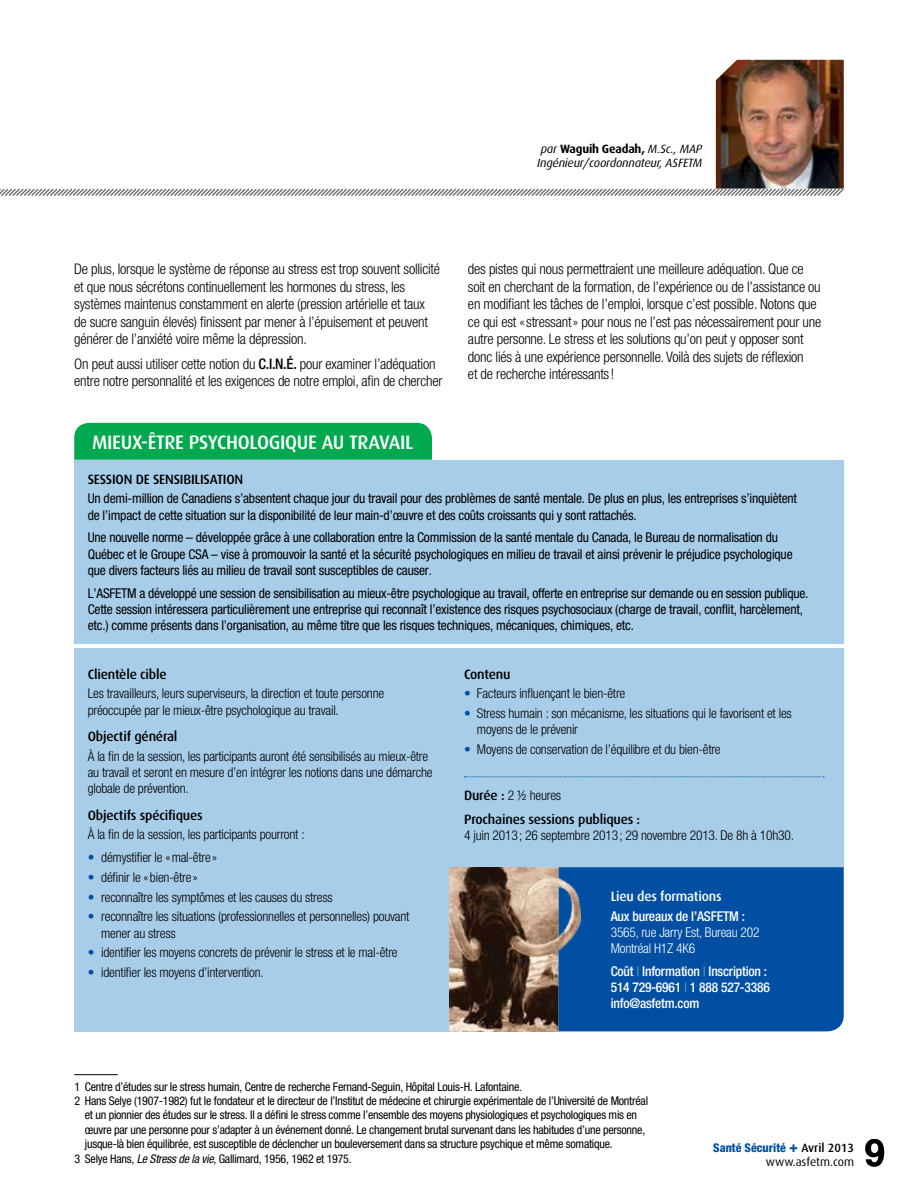
<style>
.page{position:relative;width:918px;height:1188px;background:#fff}
.page>*{position:absolute;margin:0;border:0;box-sizing:border-box;transform-origin:0 0}
.t1{font:700 37.5px "Helvetica";color:#000}
.t2{font:500 19.5px "Dax";letter-spacing:-.02em;color:#fff}
.t3{font:300 condensed 14.7px/17.5px "Helvetica Neue";letter-spacing:-.015em;color:#000}
.t4{font:condensed 13.5px/16.2px "Helvetica Neue";letter-spacing:-.015em;color:#000}
.t5{font:300 condensed 13.5px/16.2px "Helvetica Neue";letter-spacing:-.015em;color:#000}
.t6{font:500 13.5px "Dax";letter-spacing:-.015em;color:#000}
.t7{font:500 condensed 13.5px/16.2px "Helvetica Neue";letter-spacing:-.015em;color:#fff}
.t8{font:300 condensed 13.5px/16.2px "Helvetica Neue";letter-spacing:-.015em;color:#fff}
.t9{font:500 13.5px "Dax";letter-spacing:-.015em;color:#fff}
.t10{font:condensed 12px "Helvetica Neue";letter-spacing:-.02em;color:#000}
.t11{font:italic 12px/14.4px "Dax";letter-spacing:-.015em;color:#000}
.t12{font:800 condensed 12px "Helvetica Neue";color:#004fa3}
.t13{font:12px "Dax";color:#000}
.s1{font-weight:700;font-style:normal}
.s2{font-weight:500}
.s3{color:#004fa3}
.s4{font-family:"Dax";font-weight:500;font-stretch:normal}
.s5{font-weight:300;color:#88c0dd}
.s6{font-style:italic}
.s7{font-size:15px}
.s8{font-family:"Dax";font-weight:500;font-stretch:normal;color:#000}
</style>
<div class="page">
<svg style="left:0;top:80px;width:844px;height:116px"></svg>
<img style="left:716px;top:60px;width:128px;height:129px">
<div style="left:74px;top:648px;width:375px;height:383px;background:#a8cde9"></div>
<div style="left:74px;top:460px;width:770px;height:184px;background:#a8cde9"></div>
<div style="left:74px;top:423px;width:358px;height:37px;background:#00a94f"></div>
<hr style="left:74px;top:1074px;width:44px;height:1px;background:#000">
<div style="left:444px;top:648px;width:400px;height:219px;background:#a8cde9"></div>
<svg style="left:465px;top:776px;width:359px;height:1px"></svg>
<div style="left:581px;top:867px;width:263px;height:164px;background:#004fa3"></div>
<img style="left:449px;top:867px;width:132px;height:164px">
<p class="t11" style="left:537px;top:142px;width:167px">par <span class="s1">Waguih Geadah,</span> M.Sc., MAP<br>Ingénieur/coordonnateur, ASFETM</p>
<p class="t3" style="left:74px;top:260px;width:367px">De plus, lorsque le système de réponse au stress est trop souvent sollicité et que nous sécrétons continuellement les hormones du stress, les systèmes maintenus constamment en alerte (pression artérielle et taux de sucre sanguin élevés) finissent par mener à l’épuisement et peuvent générer de l’anxiété voire même la dépression.</p>
<p class="t3" style="left:74px;top:354px;width:370px">On peut aussi utiliser cette notion du <span class="s2">C.I.N.É.</span> pour examiner l’adéquation entre notre personnalité et les exigences de notre emploi, afin de chercher</p>
<h2 class="t2" style="left:92px;top:431px;width:11px">MIEU</h2>
<h2 class="t2" style="left:132px;top:431px;width:228px">X-ÊTRE PSYCHOLOGIQUE AU TRAVAI</h2>
<h2 class="t2" style="left:405px;top:431px;width:10px">L</h2>
<p class="t3" style="left:468px;top:260px;width:355px">des pistes qui nous permettraient une meilleure adéquation. Que ce soit en cherchant de la formation, de l’expérience ou de l’assistance ou en modifiant les tâches de l’emploi, lorsque c’est possible. Notons que ce qui est «stressant» pour nous ne l’est pas nécessairement pour une autre personne. Le stress et les solutions qu’on peut y opposer sont donc liés à une expérience personnelle. Voilà des sujets de réflexion<br>et de recherche intéressants!</p>
<p class="t6" style="left:88px;top:471px;width:8px">SESSION</p>
<p class="t6" style="left:136px;top:471px;width:25px">DE SENSI</p>
<p class="t6" style="left:183px;top:471px;width:24px">BILISATION</p>
<p class="t4" style="left:88px;top:490px;width:711px">Un demi-million de Canadiens s’absentent chaque jour du travail pour des problèmes de santé mentale. De plus en plus, les entreprises s’inquiètent de l’impact de cette situation sur la disponibilité de leur main-d’œuvre et des coûts croissants qui y sont rattachés.</p>
<p class="t4" style="left:88px;top:530px;width:706px">Une nouvelle norme – développée grâce à une collaboration entre la Commission de la santé mentale du Canada, le Bureau de normalisation du<br>Québec et le Groupe CSA – vise à promouvoir la santé et la sécurité psychologiques en milieu de travail et ainsi prévenir le préjudice psychologique que divers facteurs liés au milieu de travail sont susceptibles de causer.</p>
<p class="t4" style="left:88px;top:585px;width:722px">L’ASFETM a développé une session de sensibilisation au mieux-être psychologique au travail, offerte en entreprise sur demande ou en session publique.<br>Cette session intéressera particulièrement une entreprise qui reconnaît l’existence des risques psychosociaux (charge de travail, conflit, harcèlement, etc.) comme présents dans l’organisation, au même titre que les risques techniques, mécaniques, chimiques, etc.</p>
<p class="t6" style="left:88px;top:666px;width:80px">Clientèle cible</p>
<p class="t5" style="left:88px;top:685px;width:298px">Les travailleurs, leurs superviseurs, la direction et toute personne préoccupée par le mieux-être psychologique au travail.</p>
<p class="t6" style="left:88px;top:729px;width:91px">Objectif général</p>
<p class="t5" style="left:88px;top:748px;width:346px">À la fin de la session, les participants auront été sensibilisés au mieux-être au travail et seront en mesure d’en intégrer les notions dans une démarche globale de prévention.</p>
<p class="t6" style="left:88px;top:807px;width:116px">Objectifs spécifiques</p>
<p class="t5" style="left:88px;top:826px;width:218px">À la fin de la session, les participants pourront :</p>
<p class="t5" style="left:88px;top:849px;width:131px"><span class="s3">•</span> démystifier le «mal-être»</p>
<p class="t5" style="left:88px;top:869px;width:112px"><span class="s3">•</span> définir le «bien-être»</p>
<p class="t5" style="left:88px;top:889px;width:246px"><span class="s3">•</span> reconnaître les symptômes et les causes du stress</p>
<p class="t5" style="left:101px;top:908px;width:310px;text-indent:-14px"><span class="s3">•</span> reconnaître les situations (professionnelles et personnelles) pouvant mener au stress</p>
<p class="t5" style="left:88px;top:944px;width:311px"><span class="s3">•</span> identifier les moyens concrets de prévenir le stress et le mal-être</p>
<p class="t5" style="left:88px;top:964px;width:178px"><span class="s3">•</span> identifier les moyens d’intervention.</p>
<p class="t6" style="left:464px;top:666px;width:48px">Contenu</p>
<p class="t5" style="left:464px;top:685px;width:163px"><span class="s3">•</span> Facteurs influençant le bien-être</p>
<p class="t5" style="left:477px;top:705px;width:316px;text-indent:-13px"><span class="s3">•</span> Stress humain : son mécanisme, les situations qui le favorisent et les moyens de le prévenir</p>
<p class="t5" style="left:464px;top:741px;width:258px"><span class="s3">•</span> Moyens de conservation de l’équilibre et du bien-être</p>
<p class="t5" style="left:464px;top:787px;width:99px"><span class="s4">Durée :</span> 2 ½ heures</p>
<p class="t6" style="left:464px;top:811px;width:178px">Prochaines sessions publiques :</p>
<p class="t5" style="left:464px;top:827px;width:331px">4 juin 2013; 26 septembre 2013; 29 novembre 2013. De 8h à 10h30.</p>
<p class="t9" style="left:611px;top:889px;width:112px">Lieu des formations</p>
<p class="t7" style="left:611px;top:907px;width:136px">Aux bureaux de l’ASFETM :</p>
<p class="t8" style="left:611px;top:924px;width:150px">3565, rue Jarry Est, Bureau 202<br>Montréal H1Z 4K6</p>
<p class="t7" style="left:611px;top:963px;width:161px">Coût <span class="s5">|</span> Information <span class="s5">|</span> Inscription :<br>514 729-6961 <span class="s5">|</span> 1 888 527-3386 info@asfetm.com</p>
<p class="t10" style="left:74px;top:1079px;width:449px">1 Centre d’études sur le stress humain, Centre de recherche Fernand-Seguin, Hôpital Louis-H. Lafontaine.</p>
<p class="t10" style="left:74px;top:1094px;width:575px">2 Hans Selye (1907-1982) fut le fondateur et le directeur de l’Institut de médecine et chirurgie expérimentale de l’Université de Montréal</p>
<p class="t10" style="left:85px;top:1108px;width:554px">et un pionnier des études sur le stress. Il a défini le stress comme l’ensemble des moyens physiologiques et psychologiques mis en</p>
<p class="t10" style="left:85px;top:1123px;width:562px">œuvre par une personne pour s’adapter à un événement donné. Le changement brutal survenant dans les habitudes d’une personne,</p>
<p class="t10" style="left:85px;top:1137px;width:529px">jusque-là bien équilibrée, est susceptible de déclencher un bouleversement dans sa structure psychique et même somatique.</p>
<p class="t10" style="left:74px;top:1151px;width:279px">3 Selye Hans, <span class="s6">Le Stress de la vie</span>, Gallimard, 1956, 1962 et 1975.</p>
<p class="t12" style="left:713px;top:1140px;width:142px">Santé Sécurité <span class="s7">+</span> <span class="s8">Avril 2013</span></p>
<p class="t13" style="left:766px;top:1156px;width:90px">www.asfetm.com</p>
<h1 class="t1" style="left:864px;top:1129px;width:22px">9</h1>
</div>
